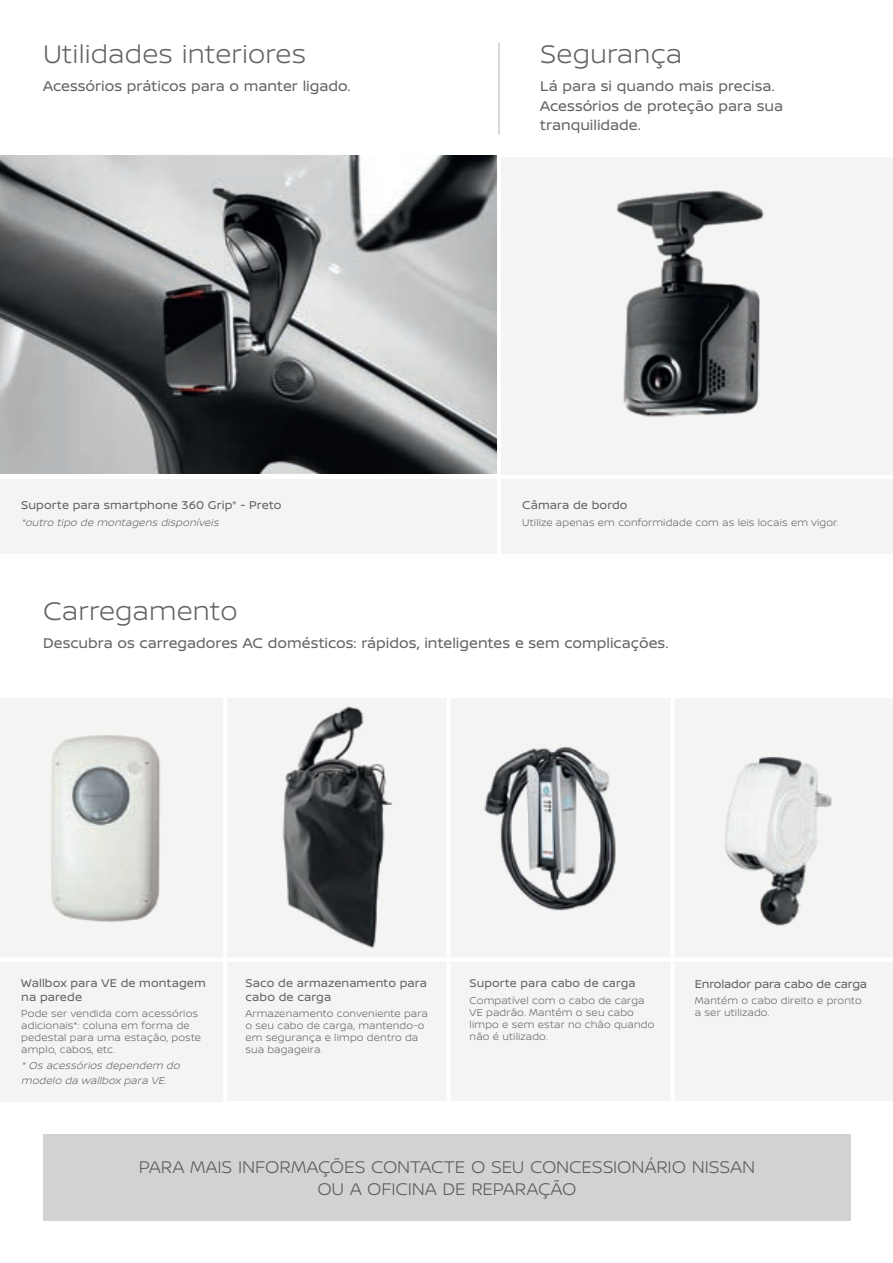
<style>
.page{position:relative;width:893px;height:1263px;background:#fff}
.page>*{position:absolute;margin:0;border:0;box-sizing:border-box;transform-origin:0 0}
.t1{font:300 27px "Nissan Brand";letter-spacing:.005em;color:#636366}
.t2{font:300 18px/21.6px "Nissan Brand";letter-spacing:-.005em;color:#5c5d5f;text-align:center}
.t3{font:15px/19.5px "Nissan Brand";color:#636366}
.t4{font:12px/13.5px "Nissan Brand";letter-spacing:.005em;color:#636366}
.t5{font:12px "Nissan Brand";letter-spacing:-.015em;color:#636366}
.t6{font:11.85px "Nissan Brand";letter-spacing:.01em;color:#636366}
.t7{font:300 10.5px/12px "Nissan Brand";letter-spacing:.01em;color:#636366}
.t8{font:italic 300 10.5px/15px "Nissan Brand";color:#636366}
</style>
<div class="page">
<img style="left:0;top:155px;width:497px;height:319px">
<div style="left:0;top:698px;width:225px;height:263px;background:#f4f4f3"></div>
<img style="left:51px;top:735px;width:109px;height:187px">
<div style="left:448px;top:698px;width:223px;height:263px;background:#f4f4f3"></div>
<img style="left:484px;top:745px;width:132px;height:166px">
<img style="left:675px;top:698px;width:215px;height:259px">
<div style="left:225px;top:698px;width:223px;height:263px;background:#f4f4f3"></div>
<img style="left:282px;top:706px;width:111px;height:242px">
<div style="left:499px;top:157px;width:394px;height:318px;background:#f4f4f3"></div>
<img style="left:616px;top:190px;width:148px;height:227px">
<div style="left:224px;top:961px;width:225px;height:140px;background:#f4f4f3"></div>
<div style="left:448px;top:961px;width:226px;height:140px;background:#f4f4f3"></div>
<div style="left:674px;top:961px;width:219px;height:140px;background:#f4f4f3"></div>
<div style="left:0;top:961px;width:225px;height:140px;background:#f4f4f3"></div>
<div style="left:0;top:479px;width:497px;height:74px;background:#f4f4f3"></div>
<div style="left:501px;top:479px;width:392px;height:74px;background:#f4f4f3"></div>
<hr style="left:223px;top:689px;width:4px;height:428px;background:#fff">
<hr style="left:447px;top:687px;width:3px;height:430px;background:#fff">
<hr style="left:670px;top:688px;width:4px;height:429px;background:#fff">
<hr style="left:0;top:958px;width:893px;height:3px;background:#fff">
<div style="left:43px;top:1134px;width:808px;height:86px;background:#d1d2d4"></div>
<hr style="left:497px;top:123px;width:4px;height:451px;background:#fff">
<hr style="left:499px;top:43px;width:1px;height:92px;background:#b0b3b3">
<h1 class="t1" style="left:43px;top:35px;width:264px">Utilidades interiores</h1>
<h3 class="t3" style="left:43px;top:76px;width:309px">Acessórios práticos para o manter ligado.</h3>
<p class="t4" style="left:21px;top:498px;width:262px">Suporte para smartphone 360 Grip* - Preto</p>
<p class="t8" style="left:21px;top:514px;width:202px">*outro tipo de montagensdisponíveis</p>
<h1 class="t1" style="left:540px;top:35px;width:144px">Segurança</h1>
<h3 class="t3" style="left:540px;top:76px;width:244px">Lá para si quando mais precisa.<br>Acessórios de proteção para sua tranquilidade.</h3>
<p class="t4" style="left:522px;top:498px;width:107px">Câmara de bordo</p>
<p class="t7" style="left:522px;top:516px;width:318px">Utilize apenas em conformidade com as leis locais em vigor.</p>
<h1 class="t1" style="left:43px;top:592px;width:196px">Carregamento</h1>
<h3 class="t3" style="left:43px;top:633px;width:627px">Descubra os carregadores AC domésticos: rápidos, inteligentes e sem complicações.</h3>
<p class="t4" style="left:21px;top:976px;width:186px">Wallbox para VE de montagem na parede</p>
<p class="t7" style="left:21px;top:1007px;width:181px">Pode ser vendida com acessórios adicionais*: coluna em forma de pedestal para uma estação, poste amplo, cabos, etc.</p>
<p class="t8" style="left:21px;top:1058px;width:163px">*Osacessóriosdependem do modelo da wallboxpara VE.</p>
<p class="t4" style="left:245px;top:976px;width:183px">Saco de armazenamento para cabo de carga</p>
<p class="t7" style="left:245px;top:1007px;width:184px">Armazenamento conveniente para o seu cabo de carga, mantendo-o em segurança e limpo dentro da sua bagageira.</p>
<p class="t6" style="left:470px;top:975px;width:168px">Suporte para cabo de carga</p>
<p class="t7" style="left:470px;top:994px;width:186px">Compatível com o cabo de carga<br>VE padrão. Mantém o seu cabo limpo e sem estar no chão quando não é utilizado.</p>
<p class="t5" style="left:695px;top:975px;width:174px">Enrolador para cabo de carga</p>
<p class="t7" style="left:695px;top:994px;width:168px">Mantém o cabo direito e pronto a ser utilizado.</p>
<h2 class="t2" style="left:139px;top:1155px;width:618px">PARA MAIS INFORMAÇÕES CONTACTE O SEU CONCESSIONÁRIO NISSAN<br>OU A OFICINA DE REPARAÇÃO</h2>
</div>
